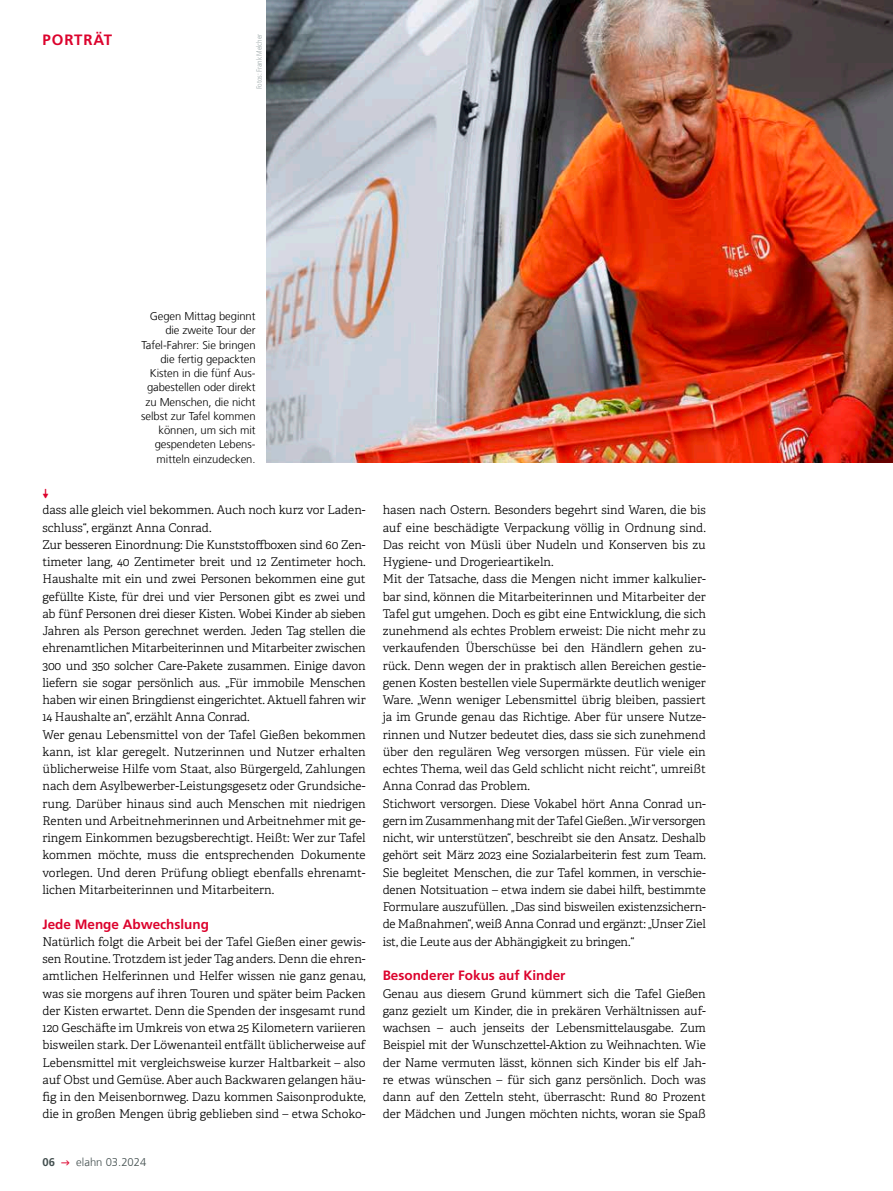
<style>
.page{position:relative;width:893px;height:1191px;background:#fff}
.page>*{position:absolute;margin:0;border:0;box-sizing:border-box;transform-origin:0 0}
.t1{font:700 15px "Frutiger LT Com";letter-spacing:.06em;color:#dc032d}
.t2{font:700 13.5px "Frutiger LT Com";color:#dc032d}
.t3{font:300 12px/17.2px "Adelle";letter-spacing:-.01em;color:#000}
.t4{font:italic 500 12px "Univia Pro";color:#dc032d}
.t5{font:300 11.25px/14.2px "Frutiger LT Com";letter-spacing:-.005em;color:#000;text-align:right}
.t6{font:300 11.25px "Frutiger LT Com";color:#434f4f}
.t7{font:700 11.25px "Frutiger LT Com";color:#434f4f}
.t8{font:300 condensed 7.5px "Frutiger LT Com";color:#a0aaab}
</style>
<div class="page">
<img style="left:266px;top:0;width:627px;height:462px">
<p class="t1" style="left:43px;top:31px;width:71px">PORTRÄT</p>
<p class="t8" style="left:255px;top:89px;width:57px;rotate:-90deg">Fotos: Frank Melcher</p>
<p class="t4" style="left:43px;top:483px;width:8px">↓</p>
<p class="t5" style="left:141px;top:309px;width:116px">Gegen Mittag beginnt die zweite Tour der<br>Tafel-Fahrer: Sie bringen die fertig gepackten<br>Kisten in die fünf Aus&shy;gabestellen oder direkt zu Menschen, die nicht selbst zur Tafel kommen können, um sich mit gespendeten Lebens&shy;mitteln einzudecken.</p>
<p class="t3" style="left:42px;top:502px;width:325px">dass alle gleich viel bekommen. Auch noch kurz vor Laden&shy;schluss“, ergänzt Anna Conrad.<br>Zur besseren Einordnung: Die Kunststoffboxen sind 60 Zen&shy;timeter lang, 40 Zentimeter breit und 12 Zentimeter hoch.<br>Haushalte mit ein und zwei Personen bekommen eine gut gefüllte Kiste, für drei und vier Personen gibt es zwei und ab fünf Personen drei dieser Kisten. Wobei Kinder ab sieben Jahren als Person gerechnet werden. Jeden Tag stellen die ehrenamtlichen Mitarbeiterinnen und Mitarbeiter zwischen 300 und 350 solcher Care-Pakete zusammen. Einige davon liefern sie sogar persönlich aus. „Für immobile Menschen haben wir einen Bringdienst eingerichtet. Aktuell fahren wir 14 Haushalte an“, erzählt Anna Conrad.<br>Wer genau Lebensmittel von der Tafel Gießen bekommen kann, ist klar geregelt. Nutzerinnen und Nutzer erhalten üblicherweise Hilfe vom Staat, also Bürgergeld, Zahlungen nach dem Asylbewerber-Leistungsgesetz oder Grundsiche&shy;rung. Darüber hinaus sind auch Menschen mit niedrigen Renten und Arbeitnehmerinnen und Arbeitnehmer mit ge&shy;ringem Einkommen bezugsberechtigt. Heißt: Wer zur Tafel kommen möchte, muss die entsprechenden Dokumente vorlegen. Und deren Prüfung obliegt ebenfalls ehrenamt&shy;lichen Mitarbeiterinnen und Mitarbeitern.</p>
<p class="t2" style="left:42px;top:916px;width:168px">Jede Menge Abwechslung</p>
<p class="t3" style="left:42px;top:933px;width:325px;text-align:justify">Natürlich folgt die Arbeit bei der Tafel Gießen einer gewis&shy;sen Routine. Trotzdem ist jeder Tag anders. Denn die ehren&shy;amtlichen Helferinnen und Helfer wissen nie ganz genau, was sie morgens auf ihren Touren und später beim Packen der Kisten erwartet. Denn die Spenden der insgesamt rund 120 Geschäfte im Umkreis von etwa 25 Kilometern variieren bisweilen stark. Der Löwenanteil entfällt üblicherweise auf Lebensmittel mit vergleichsweise kurzer Haltbarkeit – also auf Obst und Gemüse. Aber auch Backwaren gelangen häu&shy;fig in den Meisenbornweg. Dazu kommen Saisonprodukte, die in großen Mengen übrig geblieben sind – etwa Schoko-</p>
<p class="t7" style="left:43px;top:1155px;width:14px">06</p>
<p class="t6" style="left:76px;top:1155px;width:72px">elahn 03.2024</p>
<p class="t3" style="left:383px;top:501px;width:325px">hasen nach Ostern. Besonders begehrt sind Waren, die bis auf eine beschädigte Verpackung völlig in Ordnung sind.<br>Das reicht von Müsli über Nudeln und Konserven bis zu Hygiene- und Drogerieartikeln.<br>Mit der Tatsache, dass die Mengen nicht immer kalkulier&shy;bar sind, können die Mitarbeiterinnen und Mitarbeiter der Tafel gut umgehen. Doch es gibt eine Entwicklung, die sich zunehmend als echtes Problem erweist: Die nicht mehr zu verkaufenden Überschüsse bei den Händlern gehen zu&shy;rück. Denn wegen der in praktisch allen Bereichen gestie&shy;genen Kosten bestellen viele Supermärkte deutlich weniger Ware. „Wenn weniger Lebensmittel übrig bleiben, passiert ja im Grunde genau das Richtige. Aber für unsere Nutze&shy;rinnen und Nutzer bedeutet dies, dass sie sich zunehmend über den regulären Weg versorgen müssen. Für viele ein echtes Thema, weil das Geld schlicht nicht reicht“, umreißt Anna Conrad das Problem.<br>Stichwort versorgen. Diese Vokabel hört Anna Conrad un&shy;gern im Zusammenhang mit der Tafel Gießen. „Wir versorgen nicht, wir unterstützen“, beschreibt sie den Ansatz. Deshalb gehört seit März 2023 eine Sozialarbeiterin fest zum Team.<br>Sie begleitet Menschen, die zur Tafel kommen, in verschie&shy;denen Notsituation – etwa indem sie dabei hilft, bestimmte Formulare auszufüllen. „Das sind bisweilen existenzsichern&shy;de Maßnahmen“, weiß Anna Conrad und ergänzt: „Unser Ziel ist, die Leute aus der Abhängigkeit zu bringen.“</p>
<p class="t2" style="left:383px;top:967px;width:184px">Besonderer Fokus auf Kinder</p>
<p class="t3" style="left:383px;top:985px;width:325px;text-align:justify">Genau aus diesem Grund kümmert sich die Tafel Gießen ganz gezielt um Kinder, die in prekären Verhältnissen auf&shy;wachsen – auch jenseits der Lebensmittelausgabe. Zum Beispiel mit der Wunschzettel-Aktion zu Weihnachten. Wie der Name vermuten lässt, können sich Kinder bis elf Jah&shy;re etwas wünschen – für sich ganz persönlich. Doch was dann auf den Zetteln steht, überrascht: Rund 80 Prozent der Mädchen und Jungen möchten nichts, woran sie Spaß</p>
</div>
